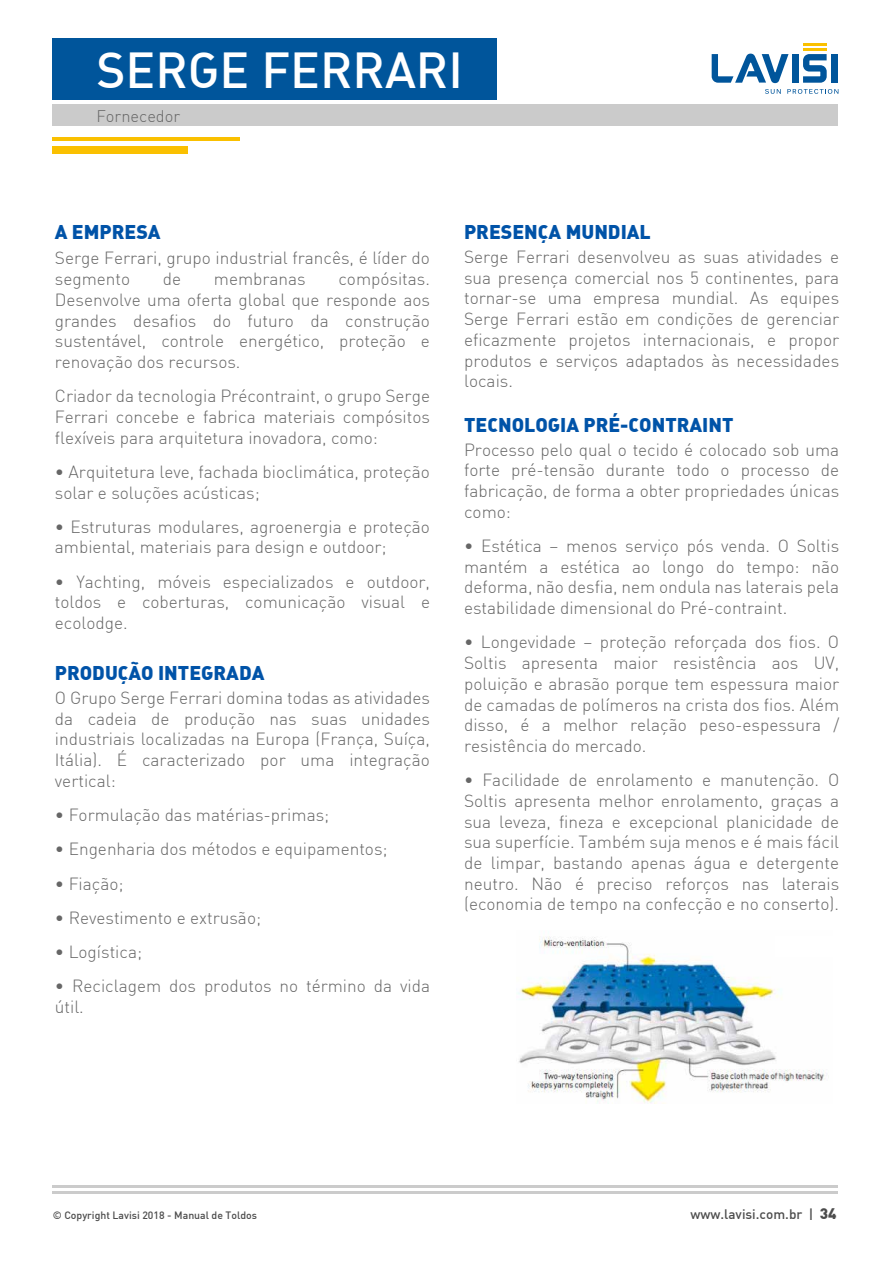
<style>
.page{position:relative;width:893px;height:1263px;background:#fff}
.page>*{position:absolute;margin:0;border:0;box-sizing:border-box;transform-origin:0 0}
.t1{font:500 49.5px "DIN Alternate";color:#fff}
.t2{font:900 19.5px "DIN Alternate";color:#0053a8}
.t3{font:300 17.25px/20.7px "DIN";color:#666;text-align:justify}
.t4{font:300 16.5px "DIN";color:#666}
.t5{font:500 13.5px "DIN";color:#4c4c4c}
.t6{font:500 10.5px "DIN";color:#4c4c4c}
.s1{font-weight:900;font-size:15px}
</style>
<div class="page">
<div style="left:792px;top:54px;width:7px;height:29px;background:#00559b"></div>
<svg style="left:803px;top:54px;width:24px;height:29px"></svg>
<div style="left:831px;top:54px;width:6px;height:29px;background:#00559b"></div>
<svg style="left:712px;top:54px;width:76px;height:29px"></svg>
<hr style="left:803px;top:48px;width:23px;height:2px;background:#fac000">
<hr style="left:803px;top:44px;width:23px;height:2px;background:#fac000">
<svg style="left:765px;top:89px;width:16px;height:5px"></svg>
<svg style="left:787px;top:89px;width:51px;height:5px"></svg>
<hr style="left:53px;top:1191px;width:785px;height:3px;background:#cbcbcb">
<hr style="left:53px;top:1185px;width:785px;height:3px;background:#cbcbcb">
<div style="left:53px;top:39px;width:444px;height:61px;background:#00559b"></div>
<div style="left:53px;top:104px;width:785px;height:22px;background:#cbcbcb"></div>
<hr style="left:53px;top:137px;width:187px;height:3px;background:#fac000">
<div style="left:53px;top:146px;width:135px;height:7px;background:#fac000"></div>
<img style="left:518px;top:937px;width:309px;height:166px">
<div style="left:776px;top:936px;width:86px;height:20px;background:#fff"></div>
<h1 class="t1" style="left:96px;top:39px;width:368px">SERGE FERRARI</h1>
<p class="t4" style="left:96px;top:106px;width:85px">Fornecedor</p>
<p class="t2" style="left:55px;top:219px;width:107px">A EMPRESA</p>
<p class="t3" style="left:55px;top:248px;width:377px">Serge Ferrari, grupo industrial francês, é líder do segmento</p>
<p class="t3" style="left:55px;top:268px;width:377px;text-indent:284px">compósitas.<br>Desenvolve uma oferta global que responde aos grandes desafios do futuro da construção sustentável, controle energético, proteção e renovação dos recursos.</p>
<p class="t3" style="left:55px;top:385px;width:377px">Criador da tecnologia Précontraint, o grupo Serge Ferrari concebe e fabrica materiais compósitos flexíveis para arquitetura inovadora, como:</p>
<p class="t3" style="left:55px;top:461px;width:377px">• Arquitetura leve, fachada bioclimática, proteção solar e soluções acústicas;</p>
<p class="t3" style="left:55px;top:516px;width:377px">• Estruturas modulares, agroenergia e proteção ambiental, materiais para design e outdoor;</p>
<p class="t3" style="left:55px;top:571px;width:377px">• Yachting, móveis especializados e outdoor, toldos e coberturas, comunicação visual e ecolodge.</p>
<p class="t3" style="left:163px;top:268px;width:20px">de</p>
<p class="t3" style="left:214px;top:268px;width:93px">membranas</p>
<p class="t2" style="left:55px;top:660px;width:211px">PRODUÇÃO INTEGRADA</p>
<p class="t3" style="left:55px;top:687px;width:377px">O Grupo Serge Ferrari domina todas as atividades da cadeia de produção nas suas unidades industriais localizadas na Europa (França, Suíça, Itália). É caracterizado por uma integração vertical:</p>
<p class="t3" style="left:55px;top:804px;width:276px">• Formulação das matérias-primas;</p>
<p class="t3" style="left:55px;top:838px;width:334px">• Engenharia dos métodos e equipamentos;</p>
<p class="t3" style="left:55px;top:873px;width:70px">• Fiação;</p>
<p class="t3" style="left:55px;top:907px;width:208px">• Revestimento e extrusão;</p>
<p class="t3" style="left:55px;top:941px;width:89px">• Logística;</p>
<p class="t3" style="left:55px;top:975px;width:377px">• Reciclagem dos produtos no término da vida útil.</p>
<p class="t2" style="left:464px;top:219px;width:188px">PRESENÇA MUNDIAL</p>
<p class="t3" style="left:464px;top:246px;width:377px">Serge Ferrari desenvolveu as suas atividades e sua presença comercial nos 5 continentes, para tornar-se uma empresa mundial. As equipes Serge Ferrari estão em condições de gerenciar eficazmente projetos internacionais, e propor produtos e serviços adaptados às necessidades locais.</p>
<p class="t2" style="left:464px;top:412px;width:271px">TECNOLOGIA PRÉ-CONTRAINT</p>
<p class="t3" style="left:464px;top:439px;width:377px">Processo pelo qual o tecido é colocado sob uma forte pré-tensão durante todo o processo de fabricação, de forma a obter propriedades únicas como:</p>
<p class="t3" style="left:464px;top:535px;width:377px">• Estética – menos serviço pós venda. O Soltis mantém a estética ao longo do tempo: não deforma, não desfia, nem ondula nas laterais pela estabilidade dimensional do Pré-contraint.</p>
<p class="t3" style="left:464px;top:632px;width:377px">• Longevidade – proteção reforçada dos fios. O Soltis apresenta maior resistência aos UV, poluição e abrasão porque tem espessura maior de camadas de polímeros na crista dos fios. Além disso, é a melhor relação peso-espessura / resistência do mercado.</p>
<p class="t3" style="left:464px;top:769px;width:377px">• Facilidade de enrolamento e manutenção. O Soltis apresenta melhor enrolamento, graças a sua leveza, fineza e excepcional planicidade de sua superfície. Também suja menos e é mais fácil de limpar, bastando apenas água e detergente neutro. Não é preciso reforços nas laterais (economia de tempo na confecção e no conserto).</p>
<p class="t6" style="left:53px;top:1208px;width:206px">© Copyright Lavisi 2018 - Manual de Toldos</p>
<p class="t5" style="left:690px;top:1205px;width:148px">www.lavisi.com.br | <span class="s1">34</span></p>
</div>
